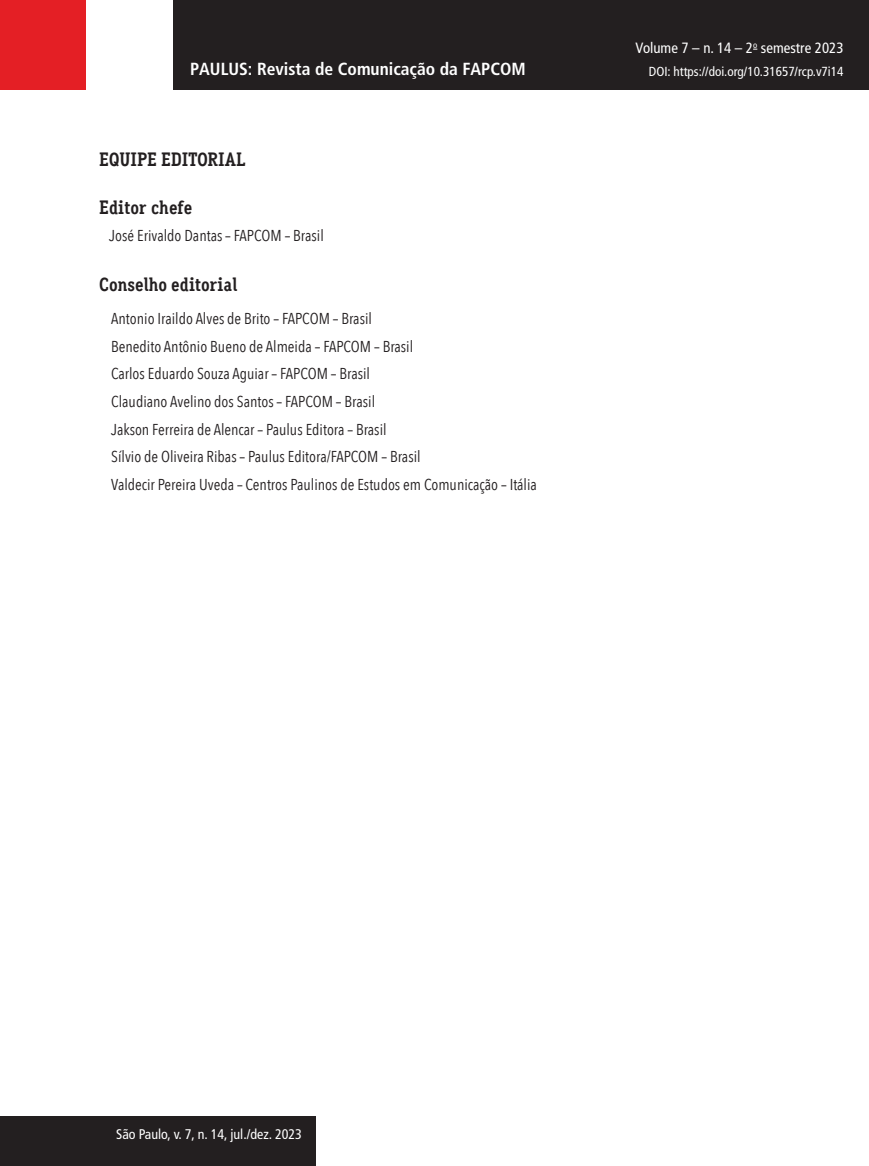
<style>
.page{position:relative;width:869px;height:1166px;background:#fff}
.page>*{position:absolute;margin:0;border:0;box-sizing:border-box;transform-origin:0 0}
.t1{font:700 19.25px "Aaux Office";color:#231f20}
.t2{font:500 19.25px "Aaux Office";color:#fff}
.t3{font:700 condensed 17.5px "Frutiger";color:#fff}
.t4{font:15.75px/27.7px "Avenir Next Condensed";color:#231f20}
.t5{font:condensed 14.88px "Frutiger LT Std";color:#fff}
.t6{font:condensed 14px "Frutiger LT Std";color:#fff}
.t7{font:condensed 13.12px "Frutiger LT Std";color:#fff}
</style>
<div class="page">
<div style="left:1px;top:1116px;width:314px;height:50px;background:#231f20"></div>
<div style="left:173px;top:0;width:695px;height:89px;background:#231f20"></div>
<div style="left:0;top:0;width:85px;height:90px;background:#e41f25"></div>
<p class="t3" style="left:190px;top:58px;width:337px">PAULUS: Revista de Comunicação da FAPCOM</p>
<p class="t1" style="left:99px;top:147px;width:148px">EQUIPE EDITORIAL</p>
<p class="t1" style="left:99px;top:196px;width:95px">Editor chefe</p>
<p class="t4" style="left:109px;top:221px;width:216px">José Erivaldo Dantas – FAPCOM – Brasil</p>
<p class="t1" style="left:99px;top:273px;width:140px">Conselho editorial</p>
<p class="t4" style="left:111px;top:304px;width:427px">Antonio Iraildo Alves de Brito – FAPCOM – Brasil<br>Benedito Antônio Bueno de Almeida – FAPCOM – Brasil<br>Carlos Eduardo Souza Aguiar – FAPCOM – Brasil<br>Claudiano Avelino dos Santos – FAPCOM – Brasil<br>Jakson Ferreira de Alencar – Paulus Editora – Brasil<br>Sílvio de Oliveira Ribas – Paulus Editora/FAPCOM – Brasil<br>Valdecir Pereira Uveda – Centros Paulinos de Estudos em Comunicação – Itália</p>
<p class="t5" style="left:635px;top:39px;width:209px">Volume 7 – n. 14 – 2<sup>o</sup> semestre 2023</p>
<p class="t7" style="left:648px;top:64px;width:196px">DOI: https://doi.org/10.31657/rcp.v7i14</p>
<p class="t2" style="left:827px;top:48px;width:10px">3</p>
<p class="t6" style="left:116px;top:1126px;width:187px">São Paulo, v. 7, n. 14, jul./dez. 2023</p>
</div>
